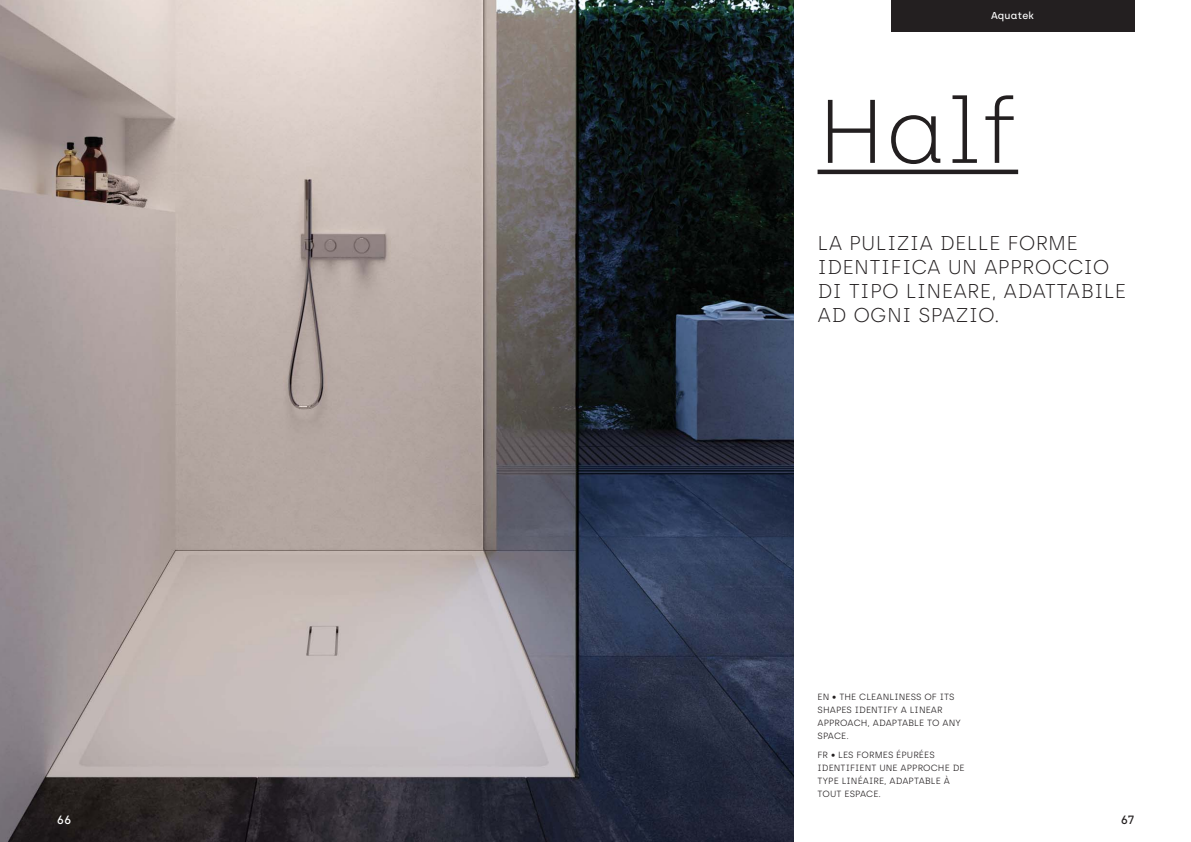
<style>
.page{position:relative;width:1191px;height:842px;background:#fff}
.page>*{position:absolute;margin:0;border:0;box-sizing:border-box;transform-origin:0 0}
.t1{font:100 90px "Archia";color:#231f20}
.t2{font:100 20px/24px "Archia";letter-spacing:.01em;color:#231f20}
.t3{font:500 12px "Archia";color:#fff}
.t4{font:500 12px "Archia";color:#231f20}
.t5{font:500 10px "Archia";letter-spacing:.025em;color:#fff}
.t6{font:300 9px/13px "Archia";letter-spacing:.01em;color:#231f20}
</style>
<div class="page">
<div style="left:890px;top:0;width:244px;height:31px;background:#231f20"></div>
<hr style="left:817px;top:170px;width:201px;height:4px;background:#231f20">
<img style="left:0;top:0;width:793px;height:842px">
<p class="t5" style="left:991px;top:11px;width:44px">Aquatek</p>
<h1 class="t1" style="left:817px;top:88px;width:202px">Half</h1>
<h2 class="t2" style="left:817px;top:232px;width:310px">LA PULIZIA DELLE FORME<br>IDENTIFICA UN APPROCCIO<br>DI TIPO LINEARE, ADATTABILE<br>AD OGNI SPAZIO.</h2>
<p class="t6" style="left:817px;top:691px;width:145px">EN • THE CLEANLINESS OF ITS<br>SHAPES IDENTIFY A LINEAR<br>APPROACH, ADAPTABLE TO ANY<br>SPACE.</p>
<p class="t6" style="left:817px;top:748px;width:148px">FR • LES FORMES ÉPURÉES<br>IDENTIFIENT UNE APPROCHE DE<br>TYPE LINÉAIRE, ADAPTABLE À<br>TOUT ESPACE.</p>
<h3 class="t3" style="left:57px;top:814px;width:16px">66</h3>
<h3 class="t4" style="left:1120px;top:814px;width:15px">67</h3>
</div>
